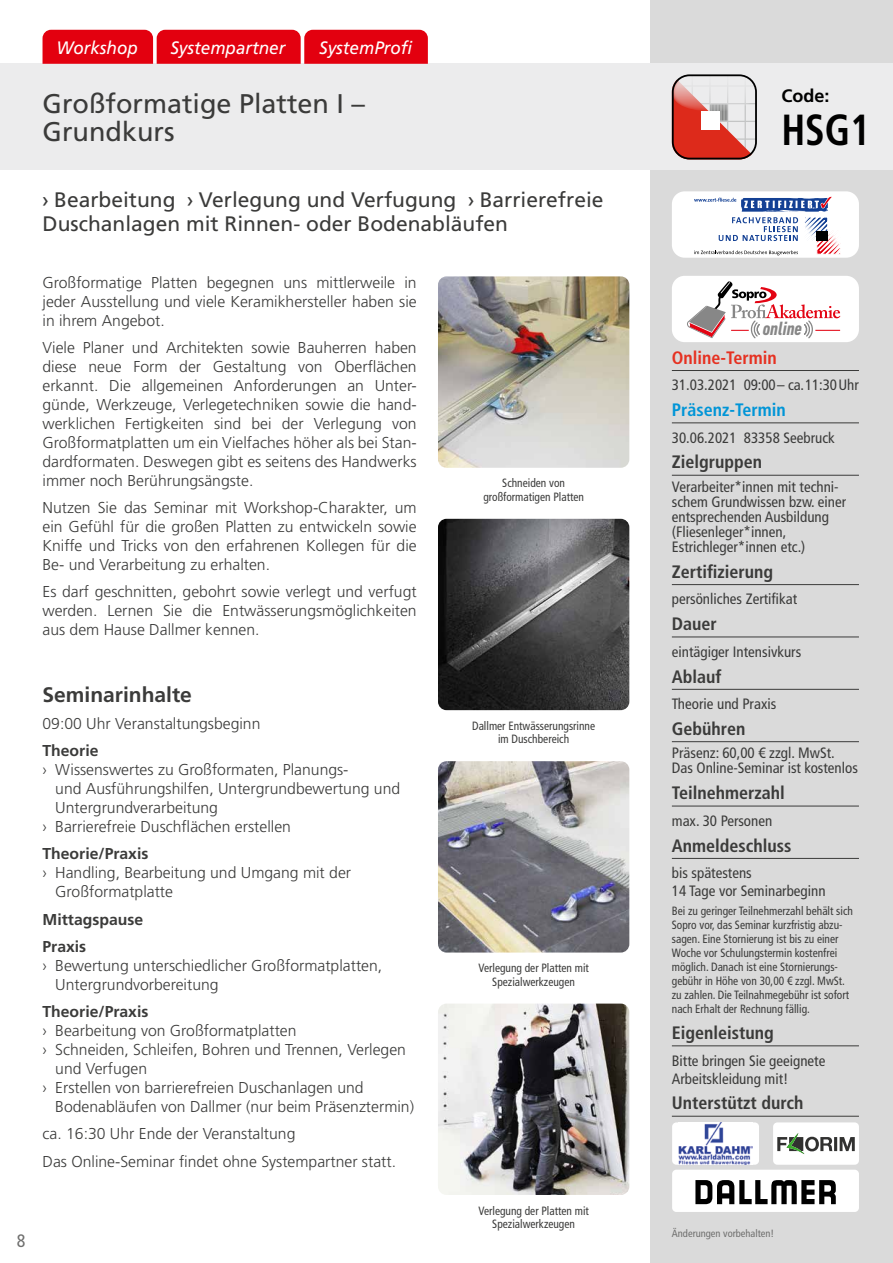
<style>
.page{position:relative;width:893px;height:1263px;background:#fff}
.page>*{position:absolute;margin:0;border:0;box-sizing:border-box;transform-origin:0 0}
.t1{font:700 condensed 43.5px "Frutiger LT";color:#000;scale:.9 1}
.t2{font:27px/28.5px "Frutiger LT";color:#3b3b3a}
.t3{font:21px/24px "Frutiger LT";color:#3b3b3a}
.t4{font:700 21px "Frutiger LT";color:#3b3b3a}
.t5{font:italic 700 condensed 19.65px "DIN Next LT Pro";color:#878787}
.t6{font:700 condensed 18px "Frutiger LT";color:#3b3b3a}
.t7{font:italic 18px "Frutiger LT";color:#fff;scale:.95 1}
.t8{font:700 condensed 18px "Frutiger LT";color:#0095d7}
.t9{font:700 condensed 18px "Frutiger LT";color:#e63121}
.t10{font:700 18px "Frutiger LT";color:#000}
.t11{font:condensed 18px "Frutiger LT";color:#6f6f6e}
.t12{font:300 15.75px/18.9px "Frutiger LT";color:#3b3b3a;text-align:justify}
.t13{font:700 15.75px/27.5px "Frutiger LT";color:#3b3b3a}
.t14{font:condensed 15px/15px "Frutiger LT";color:#3b3b3a}
.t15{font:condensed 12px/14.1px "Frutiger LT";color:#3b3b3a;text-align:center;scale:.95 1}
.t16{font:condensed 10.5px "Frutiger LT";color:#6f6f6e}
</style>
<div class="page">
<div style="left:651px;top:0;width:242px;height:1263px;background:#dadada"></div>
<div style="left:0;top:64px;width:893px;height:106px;background:#ececed"></div>
<svg style="left:672px;top:74px;width:85px;height:85px"></svg>
<div style="left:43px;top:30px;width:385px;height:34px;background:#e3000f"></div>
<div style="left:672px;top:191px;width:187px;height:67px;background:#fff;border-radius:13px"></div>
<svg style="left:694px;top:196px;width:146px;height:59px"></svg>
<img style="left:438px;top:761px;width:191px;height:191px">
<img style="left:438px;top:1003px;width:191px;height:192px">
<img style="left:438px;top:519px;width:191px;height:191px">
<img style="left:438px;top:276px;width:191px;height:192px">
<hr style="left:672px;top:370px;width:187px;height:1px;background:#3b3b3a">
<hr style="left:672px;top:422px;width:187px;height:1px;background:#3b3b3a">
<hr style="left:672px;top:475px;width:187px;height:1px;background:#3b3b3a">
<hr style="left:672px;top:584px;width:187px;height:1px;background:#3b3b3a">
<hr style="left:672px;top:637px;width:187px;height:1px;background:#3b3b3a">
<hr style="left:672px;top:689px;width:187px;height:1px;background:#3b3b3a">
<hr style="left:672px;top:741px;width:187px;height:1px;background:#3b3b3a">
<hr style="left:672px;top:806px;width:187px;height:1px;background:#3b3b3a">
<hr style="left:672px;top:858px;width:187px;height:1px;background:#3b3b3a">
<hr style="left:672px;top:1045px;width:187px;height:1px;background:#3b3b3a">
<hr style="left:672px;top:1116px;width:187px;height:1px;background:#3b3b3a">
<div style="left:672px;top:276px;width:187px;height:66px;background:#fff;border-radius:13px"></div>
<svg style="left:687px;top:281px;width:153px;height:57px"></svg>
<div style="left:773px;top:1122px;width:86px;height:43px;background:#fff;border-radius:4px"></div>
<svg style="left:777px;top:1133px;width:78px;height:21px"></svg>
<div style="left:672px;top:1122px;width:87px;height:43px;background:#fff;border-radius:4px"></div>
<img style="left:679px;top:1122px;width:73px;height:43px">
<div style="left:672px;top:1170px;width:187px;height:42px;background:#fff;border-radius:4px"></div>
<svg style="left:695px;top:1180px;width:141px;height:24px"></svg>
<p class="t7" style="left:57px;top:37px;width:87px">Workshop</p>
<p class="t7" style="left:170px;top:37px;width:123px">Systempartner</p>
<p class="t7" style="left:319px;top:37px;width:100px">SystemProfi</p>
<h2 class="t2" style="left:43px;top:89px;width:324px">Großformatige Platten I –<br>Grundkurs</h2>
<p class="t10" style="left:781px;top:85px;width:50px">Code:</p>
<h1 class="t1" style="left:781px;top:104px;width:101px">HSG1</h1>
<h3 class="t3" style="left:43px;top:188px;width:562px">› Bearbeitung › Verlegung und Verfugung › Barrierefreie<br>Duschanlagen mit Rinnen- oder Bodenabläufen</h3>
<p class="t12" style="left:43px;top:274px;width:376px">Großformatige Platten begegnen uns mittlerweile in jeder Ausstellung und viele Keramikhersteller haben sie in ihrem Angebot.</p>
<p class="t12" style="left:43px;top:339px;width:376px">Viele Planer und Architekten sowie Bauherren haben diese neue Form der Gestaltung von Oberflächen erkannt. Die allgemeinen Anforderungen an Unter&shy;günde, Werkzeuge, Verlegetechniken sowie die hand&shy;werklichen Fertigkeiten sind bei der Verlegung von Großformatplatten um ein Vielfaches höher als bei Stan&shy;dardformaten. Deswegen gibt es seitens des Handwerks immer noch Berührungsängste.</p>
<p class="t12" style="left:43px;top:498px;width:376px">Nutzen Sie das Seminar mit Workshop-Charakter, um ein Gefühl für die großen Platten zu entwickeln sowie Kniffe und Tricks von den erfahrenen Kollegen für die Be- und Verarbeitung zu erhalten.</p>
<p class="t12" style="left:43px;top:583px;width:376px">Es darf geschnitten, gebohrt sowie verlegt und verfugt werden. Lernen Sie die Entwässerungsmöglichkeiten aus dem Hause Dallmer kennen.</p>
<p class="t15" style="left:483px;top:477px;width:107px;line-height:13.5px">Schneiden von großformatigen Platten</p>
<h3 class="t4" style="left:43px;top:682px;width:151px">Seminarinhalte</h3>
<p class="t12" style="left:43px;top:714px;width:219px">09:00 Uhr Veranstaltungsbeginn</p>
<p class="t13" style="left:43px;top:737px;width:58px">Theorie</p>
<p class="t12" style="left:43px;top:761px;width:306px">› Wissenswertes zu Großformaten, Planungs-</p>
<p class="t12" style="left:55px;top:779px;width:346px">und Ausführungshilfen, Untergrundbewertung und</p>
<p class="t12" style="left:55px;top:798px;width:164px">Untergrundverarbeitung</p>
<p class="t12" style="left:43px;top:817px;width:250px">› Barrierefreie Duschflächen erstellen</p>
<p class="t13" style="left:43px;top:840px;width:107px">Theorie/Praxis</p>
<p class="t12" style="left:55px;top:864px;width:297px;text-indent:-13px">› Handling, Bearbeitung und Umgang mit der<br>Großformatplatte</p>
<p class="t13" style="left:43px;top:905px;width:102px">Mittagspause<br>Praxis</p>
<p class="t12" style="left:55px;top:956px;width:328px;text-indent:-13px">› Bewertung unterschiedlicher Großformatplatten,<br>Untergrundvorbereitung</p>
<p class="t13" style="left:43px;top:998px;width:107px">Theorie/Praxis</p>
<p class="t12" style="left:43px;top:1021px;width:256px">› Bearbeitung von Großformatplatten</p>
<p class="t12" style="left:43px;top:1040px;width:365px">› Schneiden, Schleifen, Bohren und Trennen, Verlegen</p>
<p class="t12" style="left:55px;top:1059px;width:93px">und Verfugen</p>
<p class="t12" style="left:43px;top:1078px;width:323px">› Erstellen von barrierefreien Duschanlagen und</p>
<p class="t12" style="left:55px;top:1097px;width:360px">Bodenabläufen von Dallmer (nur beim Präsenztermin)</p>
<p class="t12" style="left:43px;top:1120px;width:355px;line-height:27.5px">ca. 16:30 Uhr Ende der Veranstaltung<br>Das Online-Seminar findet ohne Systempartner statt.</p>
<p class="t11" style="left:17px;top:1230px;width:10px">8</p>
<p class="t15" style="left:472px;top:719px;width:131px;line-height:13.5px">Dallmer Entwässerungsrinne im Duschbereich</p>
<p class="t15" style="left:478px;top:961px;width:118px;line-height:13.5px">Verlegung der Platten mit<br>Spezialwerkzeugen</p>
<p class="t15" style="left:478px;top:1204px;width:118px;line-height:13.5px">Verlegung der Platten mit<br>Spezialwerkzeugen</p>
<p class="t5" style="left:763px;top:318px;width:41px">online</p>
<p class="t9" style="left:672px;top:347px;width:106px">Online-Termin</p>
<p class="t14" style="left:672px;top:378px;width:188px">31.03.2021 09:00– ca.11:30Uhr</p>
<p class="t8" style="left:672px;top:399px;width:115px">Präsenz-Termin</p>
<p class="t14" style="left:672px;top:430px;width:164px">30.06.2021 83358 Seebruck</p>
<p class="t6" style="left:672px;top:452px;width:92px">Zielgruppen</p>
<p class="t14" style="left:672px;top:479px;width:176px">Verarbeiter*innen mit techni&shy;schem Grundwissen bzw. einer entsprechenden Ausbildung (Fliesenleger*innen,<br>Estrichleger*innen etc.)</p>
<p class="t6" style="left:672px;top:561px;width:103px">Zertifizierung</p>
<p class="t14" style="left:672px;top:592px;width:127px">persönliches Zertifikat</p>
<p class="t6" style="left:672px;top:613px;width:47px">Dauer</p>
<p class="t14" style="left:672px;top:644px;width:131px">eintägiger Intensivkurs</p>
<p class="t6" style="left:672px;top:666px;width:51px">Ablauf</p>
<p class="t14" style="left:672px;top:696px;width:106px">Theorie und Praxis</p>
<p class="t6" style="left:672px;top:718px;width:75px">Gebühren</p>
<p class="t14" style="left:672px;top:746px;width:188px">Präsenz: 60,00 € zzgl. MwSt.<br>Das Online-Seminar ist kostenlos</p>
<p class="t6" style="left:672px;top:782px;width:114px">Teilnehmerzahl</p>
<p class="t14" style="left:672px;top:813px;width:102px">max. 30 Personen</p>
<p class="t6" style="left:672px;top:835px;width:121px">Anmeldeschluss</p>
<p class="t14" style="left:672px;top:864px;width:155px;line-height:18px">bis spätestens<br>14 Tage vor Seminarbeginn</p>
<p class="t15" style="left:672px;top:903px;width:192px;text-align:left">Bei zu geringer Teilnehmerzahl behält sich Sopro vor, das Seminar kurzfristig abzu&shy;sagen. Eine Stornierung ist bis zu einer Woche vor Schulungstermin kostenfrei möglich. Danach ist eine Stornierungs&shy;gebühr in Höhe von 30,00 € zzgl. MwSt. zu zahlen. Die Teilnahmegebühr ist sofort nach Erhalt der Rechnung fällig.</p>
<p class="t6" style="left:672px;top:1022px;width:104px">Eigenleistung</p>
<p class="t14" style="left:672px;top:1051px;width:155px;line-height:18px">Bitte bringen Sie geeignete<br>Arbeitskleidung mit!</p>
<p class="t6" style="left:672px;top:1092px;width:133px">Unterstützt durch</p>
<p class="t16" style="left:672px;top:1227px;width:104px">Änderungen vorbehalten!</p>
</div>
